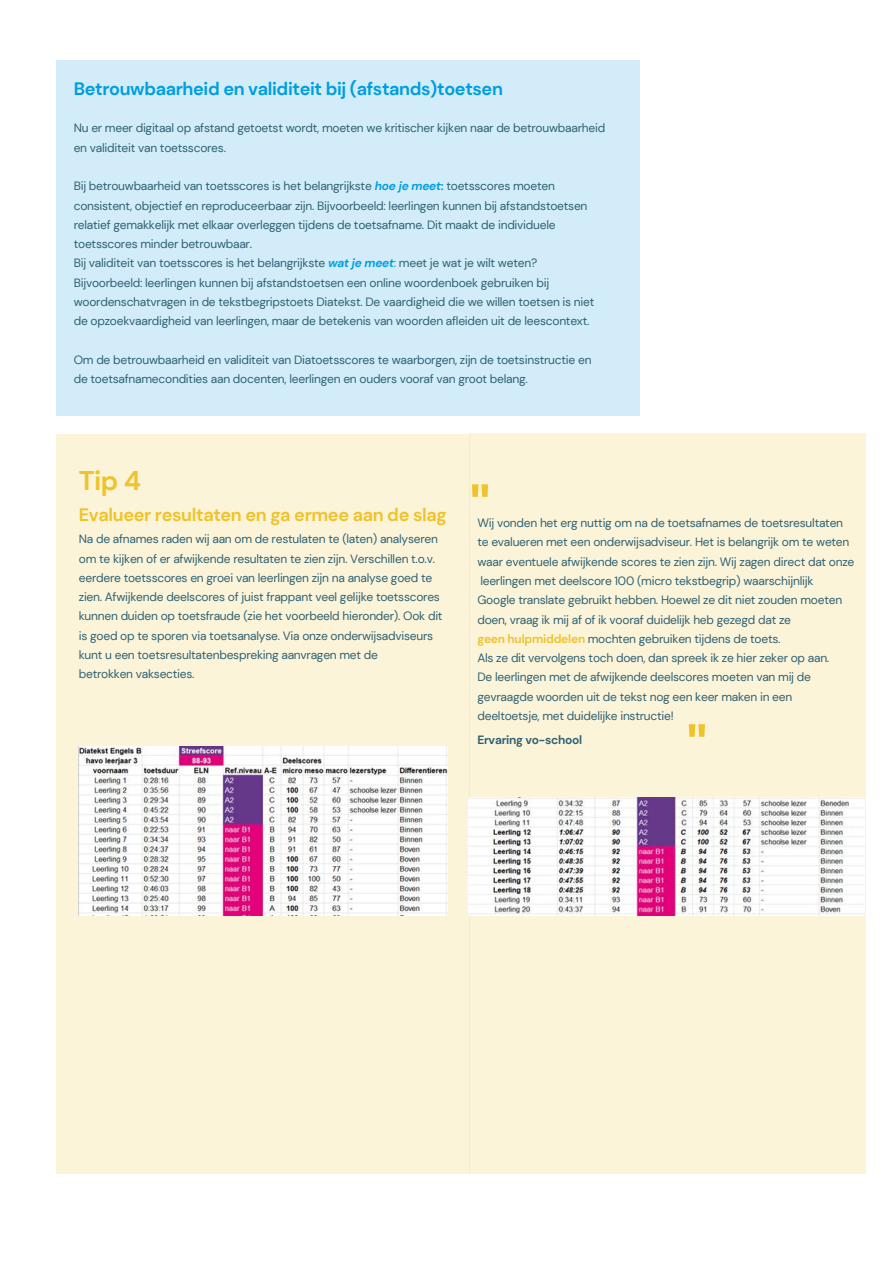
<style>
.page{position:relative;width:893px;height:1263px;background:#fff}
.page>*{position:absolute;margin:0;border:0;box-sizing:border-box;transform-origin:0 0}
.t1{font:700 60px "DM Sans";color:#efc32c}
.t2{font:700 27px "DM Sans";color:#efc32c}
.t3{font:700 18px "DM Sans";letter-spacing:-.02em;color:#009de0}
.t4{font:700 18px "DM Sans";letter-spacing:-.02em;color:#efc32c}
.t5{font:12px/19.3px "DM Sans";letter-spacing:-.02em;color:#2e6173}
.t6{font:700 12px "DM Sans";letter-spacing:-.02em;color:#2e6173}
.s1{font-weight:700;font-style:italic;color:#009de0}
.s2{font-weight:700;color:#009de0}
.s3{color:#009de0}
.s4{font-weight:700;color:#efc32c}
</style>
<div class="page">
<div style="left:56px;top:60px;width:583px;height:355px;background:#d2edf9"></div>
<div style="left:56px;top:434px;width:413px;height:740px;background:#fcf4d9"></div>
<div style="left:469px;top:434px;width:396px;height:740px;background:#fcf4d9"></div>
<img style="left:79px;top:746px;width:368px;height:169px">
<img style="left:468px;top:797px;width:396px;height:119px">
<h3 class="t3" style="left:74px;top:77px;width:431px">Betrouwbaarheid en validiteit bij (afstands)toetsen</h3>
<p class="t5" style="left:74px;top:119px;width:533px">Nu er meer digitaal op afstand getoetst wordt, moeten we kritischer kijken naar de betrouwbaarheid en validiteit van toetsscores.</p>
<p class="t5" style="left:74px;top:176px;width:522px">Bij betrouwbaarheid van toetsscores is het belangrijkste <span class="s1">hoe je meet</span><span class="s2">:</span> toetsscores moeten consistent, objectief en reproduceerbaar zijn. Bijvoorbeeld: leerlingen kunnen bij afstandstoetsen relatief gemakkelijk met elkaar overleggen tijdens de toetsafname. Dit maakt de individuele toetsscores minder betrouwbaar.<br>Bij validiteit van toetsscores is het belangrijkste <span class="s1">wat je meet</span><span class="s3">:</span> meet je wat je wilt weten?<br>Bijvoorbeeld: leerlingen kunnen bij afstandstoetsen een online woordenboek gebruiken bij woordenschatvragen in de tekstbegripstoets Diatekst. De vaardigheid die we willen toetsen is niet de opzoekvaardigheid van leerlingen, maar de betekenis van woorden afleiden uit de leescontext.</p>
<p class="t5" style="left:74px;top:350px;width:519px">Om de betrouwbaarheid en validiteit van Diatoetsscores te waarborgen, zijn de toetsinstructie en de toetsafnamecondities aan docenten, leerlingen en ouders vooraf van groot belang.</p>
<h2 class="t2" style="left:79px;top:463px;width:64px">Tip 4</h2>
<h3 class="t4" style="left:79px;top:503px;width:369px">Evalueer resultaten en ga ermee aan de slag</h3>
<p class="t5" style="left:79px;top:530px;width:365px">Na de afnames raden wij aan om de restulaten te (laten) analyseren om te kijken of er afwijkende resultaten te zien zijn. Verschillen t.o.v. eerdere toetsscores en groei van leerlingen zijn na analyse goed te zien. Afwijkende deelscores of juist frappant veel gelijke toetsscores kunnen duiden op toetsfraude (zie het voorbeeld hieronder). Ook dit is goed op te sporen via toetsanalyse. Via onze onderwijsadviseurs kunt u een toetsresultatenbespreking aanvragen met de<br>betrokken vaksecties.</p>
<h1 class="t1" style="left:469px;top:470px;width:22px">"</h1>
<p class="t5" style="left:477px;top:513px;width:378px">Wij vonden het erg nuttig om na de toetsafnames de toetsresultaten te evalueren met een onderwijsadviseur. Het is belangrijk om te weten waar eventuele afwijkende scores te zien zijn. Wij zagen direct dat onze leerlingen met deelscore 100 (micro tekstbegrip) waarschijnlijk<br>Google translate gebruikt hebben. Hoewel ze dit niet zouden moeten doen, vraag ik mij af of ik vooraf duidelijk heb gezegd dat ze<br><span class="s4">geen hulpmiddelen</span> mochten gebruiken tijdens de toets.<br>Als ze dit vervolgens toch doen, dan spreek ik ze hier zeker op aan.<br>De leerlingen met de afwijkende deelscores moeten van mij de gevraagde woorden uit de tekst nog een keer maken in een deeltoetsje, met duidelijke instructie!</p>
<h1 class="t1" style="left:686px;top:710px;width:22px">"</h1>
<p class="t6" style="left:477px;top:732px;width:106px">Ervaring vo-school</p>
</div>
